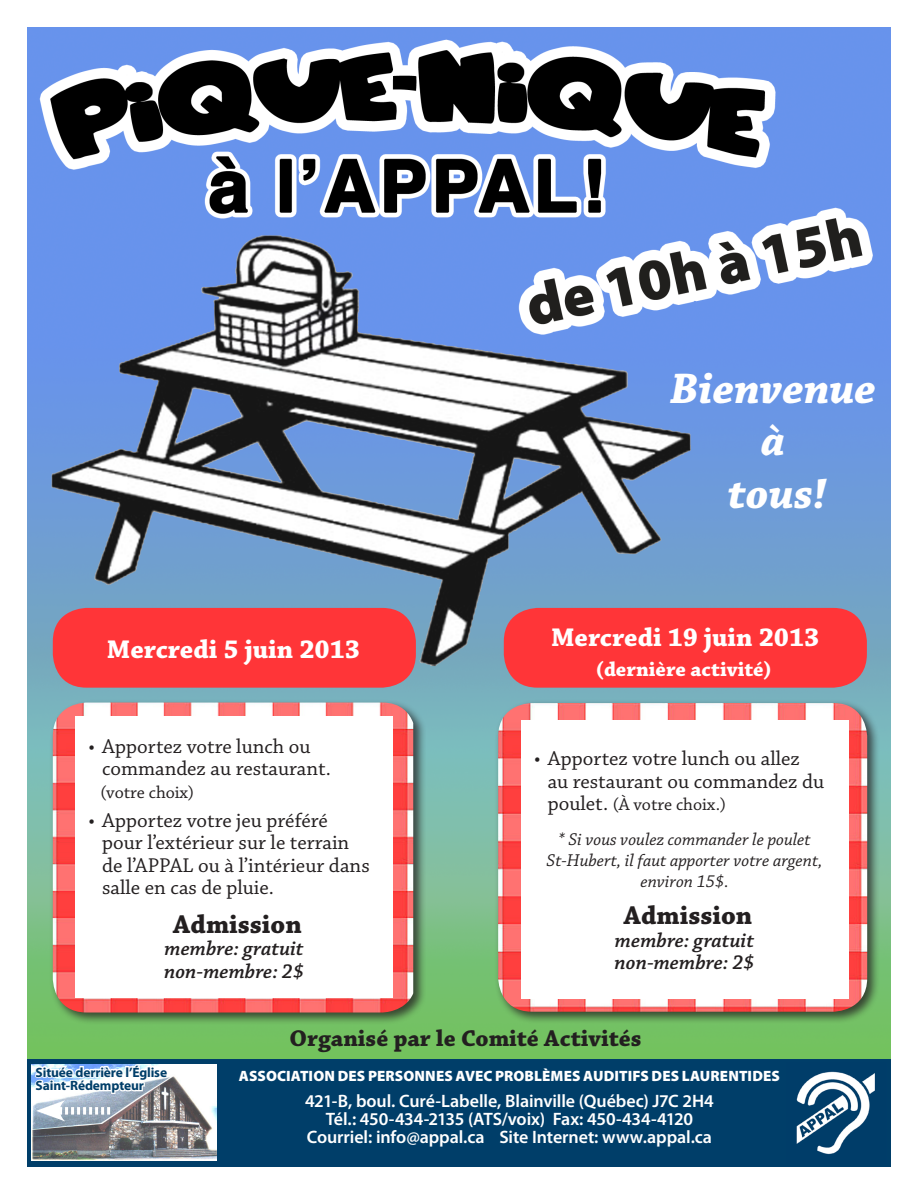
<style>
.page{position:relative;width:918px;height:1188px;background:#fff}
.page>*{position:absolute;margin:0;border:0;box-sizing:border-box;transform-origin:0 0}
.t1{font:italic 700 45px/52.5px "Chaparral Pro";color:#fff;text-align:center}
.t2{font:700 27px "Chaparral Pro";color:#fff}
.t3{font:700 27px "Chaparral Pro";color:#231f20}
.t4{font:700 24px "Chaparral Pro";color:#231f20}
.t5{font:21px/22.5px "Chaparral Pro";color:#231f20}
.t6{font:italic 600 21px/22.5px "Chaparral Pro";color:#231f20}
.t7{font:700 21px "Chaparral Pro";color:#fff}
.t8{font:600 18px/18px "Myriad Pro";letter-spacing:-.005em;color:#fff;text-align:center}
.t9{font:italic 18px/34.5px "Chaparral Pro";color:#231f20}
.t10{font:18px "Chaparral Pro";color:#231f20}
.t11{font:900 15px "Myriad Pro";letter-spacing:.01em;color:#fff}
.t12{font:700 13.5px/13.5px "Myriad Pro";letter-spacing:-.01em;color:#003e69}
.s1{font-style:normal;font-size:21px}
.s2{font-style:normal}
</style>
<div class="page">
<div style="left:27px;top:1059px;width:864px;height:107px;background:#003e69"></div>
<img style="left:796px;top:1071px;width:79px;height:84px">
<img style="left:32px;top:1064px;width:185px;height:97px">
<svg style="left:33px;top:1058px;width:136px;height:95px;background:#a0a9b1"></svg>
<img style="left:27px;top:27px;width:864px;height:1031px">
<div style="left:53px;top:608px;width:363px;height:80px;background:#ff3538;border-radius:34px"></div>
<div style="left:504px;top:608px;width:363px;height:80px;background:#ff3538;border-radius:34px"></div>
<div style="left:49px;top:699px;width:377px;height:327px;background:#231f20;opacity:.75"></div>
<img style="left:53px;top:703px;width:360px;height:310px">
<div style="left:75px;top:717px;width:318px;height:281px;background:#fff"></div>
<div style="left:495px;top:700px;width:385px;height:325px;background:#231f20;opacity:.75"></div>
<img style="left:498px;top:703px;width:369px;height:309px">
<div style="left:521px;top:720px;width:327px;height:279px;background:#fff"></div>
<h1 class="t1" style="left:670px;top:364px;width:207px">Bienvenue à<br>tous!</h1>
<p class="t2" style="left:107px;top:633px;width:255px">Mercredi 5 juin 2013</p>
<p class="t2" style="left:551px;top:622px;width:270px">Mercredi 19 juin 2013</p>
<p class="t7" style="left:595px;top:657px;width:178px">(dernière activité)</p>
<p class="t5" style="left:102px;top:736px;width:230px;text-indent:-14px">• Apportez votre lunch ou commandez au restaurant.</p>
<p class="t10" style="left:100px;top:782px;width:95px">(votre choix)</p>
<p class="t5" style="left:102px;top:810px;width:269px;text-indent:-14px">• Apportez votre jeu préféré pour l’extérieur sur le terrain de l’APPAL ou à l’intérieur dans salle en cas de pluie.</p>
<p class="t3" style="left:173px;top:908px;width:130px">Admission</p>
<p class="t6" style="left:164px;top:938px;width:142px">membre: gratuit non-membre: 2$</p>
<p class="t5" style="left:548px;top:748px;width:278px;text-indent:-14px">• Apportez votre lunch ou allez au restaurant ou commandez du</p>
<p class="t9" style="left:558px;top:788px;width:254px;text-indent:-11px"><span class="s1">poulet.</span> <span class="s2">(À votre choix.)<br></span>* Si vous voulez commander le poulet</p>
<p class="t9" style="left:547px;top:850px;width:278px;line-height:21px;text-align:center">St-Hubert, il faut apporter votre argent, environ 15$.</p>
<p class="t3" style="left:624px;top:900px;width:130px">Admission</p>
<p class="t6" style="left:615px;top:930px;width:142px">membre: gratuit non-membre: 2$</p>
<p class="t12" style="left:36px;top:1065px;width:133px">Située derrière l’Église<br>Saint-Rédempteur</p>
<p class="t4" style="left:290px;top:1025px;width:353px">Organisé par le Comité Activités</p>
<p class="t11" style="left:239px;top:1066px;width:542px">ASSOCIATION DES PERSONNES AVEC PROBLÈMES AUDITIFS DES LAURENTIDES</p>
<p class="t8" style="left:305px;top:1091px;width:410px">421-B, boul. Curé-Labelle, Blainville (Québec) J7C 2H4<br>Tél.: 450-434-2135 (ATS/voix) Fax: 450-434-4120<br>Courriel: info@appal.ca Site Internet: www.appal.ca</p>
</div>
